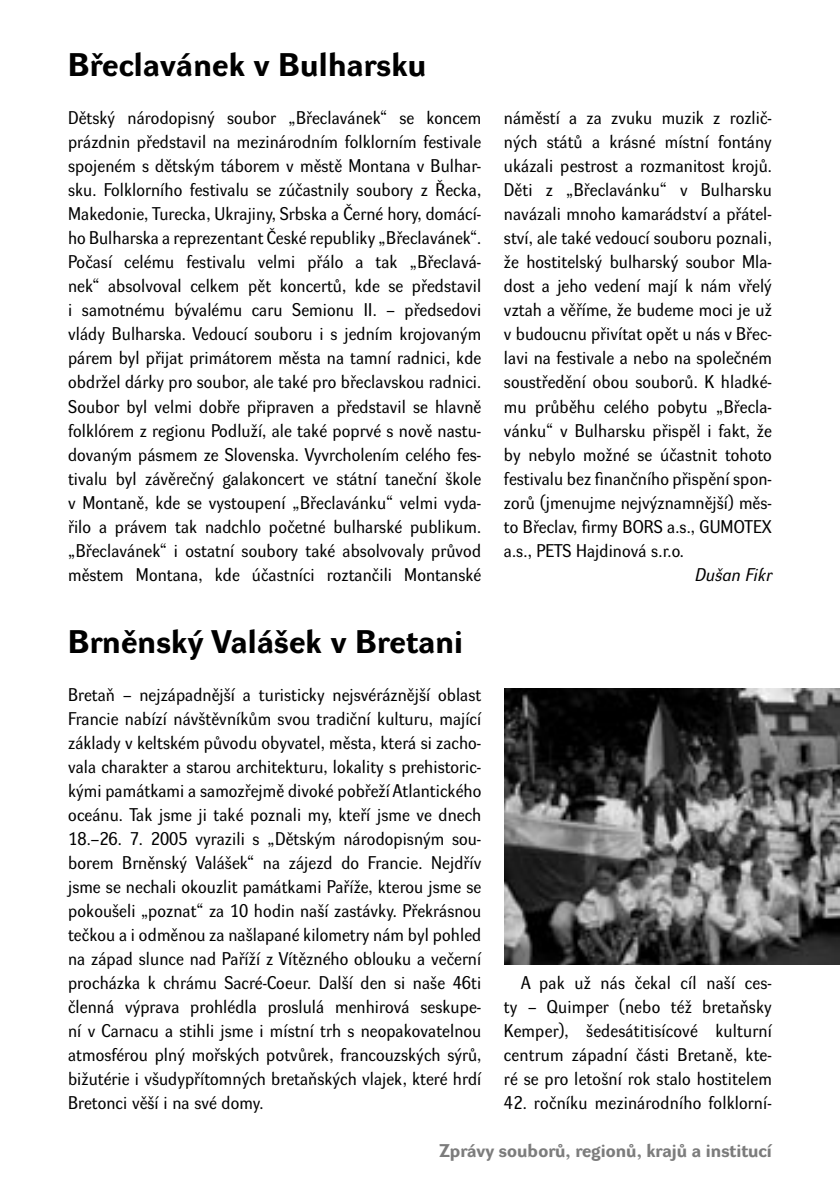
<style>
.page{position:relative;width:840px;height:1191px;background:#fff}
.page>*{position:absolute;margin:0;border:0;box-sizing:border-box;transform-origin:0 0}
.Nadpis_článku{font:700 32px "Dyna Grotesk RECE";letter-spacing:.01em;color:#000}
.ZTsans_cond_-_BO{font:18px/24px "Dyna Grotesk RCE";letter-spacing:.005em;color:#000;text-align:justify}
.ZTsans_cond{font:18px/24px "Dyna Grotesk RCE";letter-spacing:.01em;color:#000;text-align:justify}
.Zápatí{font:700 18px "Dyna Grotesk RECE";color:#7c7c7c}
.Podpis{font:italic 18px "Dyna Grotesk RCE";letter-spacing:.01em;color:#000}
</style>
<div class="page">
<img style="left:504px;top:688px;width:335px;height:276px">
<p class="Nadpis_článku" style="left:68px;top:47px;width:359px">Břeclavánek v Bulharsku</p>
<p class="ZTsans_cond_-_BO" style="left:68px;top:108px;width:414px">Dětský národopisný soubor „Břeclavánek“ se koncem prázdnin představil na mezinárodním folklorním festivale spojeném s dětským táborem v městě Montana v Bulhar&shy;sku. Folklorního festivalu se zúčastnily soubory z Řecka, Makedonie, Turecka, Ukrajiny, Srbska a Černé hory, domácí&shy;ho Bulharska a reprezentant České republiky „Břeclavánek“.<br>Počasí celému festivalu velmi přálo a tak „Břeclavá&shy;nek“ absolvoval celkem pět koncertů, kde se představil i samotnému bývalému caru Semionu II. – předsedovi vlády Bulharska. Vedoucí souboru i s jedním krojovaným párem byl přijat primátorem města na tamní radnici, kde obdržel dárky pro soubor, ale také pro břeclavskou radnici.<br>Soubor byl velmi dobře připraven a představil se hlavně folklórem z regionu Podluží, ale také poprvé s nově nastu&shy;dovaným pásmem ze Slovenska. Vyvrcholením celého fes&shy;tivalu byl závěrečný galakoncert ve státní taneční škole v Montaně, kde se vystoupení „Břeclavánku“ velmi vyda&shy;řilo a právem tak nadchlo početné bulharské publikum. „Břeclavánek“ i ostatní soubory také absolvovaly průvod městem Montana, kde účastníci roztančili Montanské</p>
<p class="ZTsans_cond_-_BO" style="left:503px;top:108px;width:269px">náměstí a za zvuku muzik z rozlič&shy;ných států a krásné místní fontány ukázali pestrost a rozmanitost krojů.<br>Děti z „Břeclavánku“ v Bulharsku navázali mnoho kamarádství a přátel&shy;ství, ale také vedoucí souboru poznali, že hostitelský bulharský soubor Mla&shy;dost a jeho vedení mají k nám vřelý vztah a věříme, že budeme moci je už v budoucnu přivítat opět u nás v Břec&shy;lavi na festivale a nebo na společném soustředění obou souborů. K hladké&shy;mu průběhu celého pobytu „Břecla&shy;vánku“ v Bulharsku přispěl i fakt, že by nebylo možné se účastnit tohoto festivalu bez finančního přispění spon&shy;zorů (jmenujme nejvýznamnější) měs&shy;to Břeclav, firmy BORS a.s., GUMOTEX a.s., PETS Hajdinová s.r.o.</p>
<p class="Podpis" style="left:694px;top:563px;width:78px">Dušan Fikr</p>
<p class="Nadpis_článku" style="left:68px;top:623px;width:396px">Brněnský Valášek v Bretani</p>
<p class="ZTsans_cond_-_BO" style="left:68px;top:684px;width:414px">Bretaň – nejzápadnější a turisticky nejsvéráznější oblast Francie nabízí návštěvníkům svou tradiční kulturu, mající základy v keltském původu obyvatel, města, která si zacho&shy;vala charakter a starou architekturu, lokality s prehistoric&shy;kými památkami a samozřejmě divoké pobřeží Atlantického oceánu. Tak jsme ji také poznali my, kteří jsme ve dnech 18.–26. 7. 2005 vyrazili s „Dětským národopisným sou&shy;borem Brněnský Valášek“ na zájezd do Francie. Nejdřív jsme se nechali okouzlit památkami Paříže, kterou jsme se pokoušeli „poznat“ za 10 hodin naší zastávky. Překrásnou tečkou a i odměnou za našlapané kilometry nám byl pohled na západ slunce nad Paříží z Vítězného oblouku a večerní procházka k chrámu Sacré-Coeur. Další den si naše 46ti členná výprava prohlédla proslulá menhirová seskupe&shy;ní v Carnacu a stihli jsme i místní trh s neopakovatelnou atmosférou plný mořských potvůrek, francouzských sýrů, bižutérie i všudypřítomných bretaňských vlajek, které hrdí Bretonci věší i na své domy.</p>
<p class="ZTsans_cond" style="left:503px;top:972px;width:269px;text-indent:17px">A pak už nás čekal cíl naší ces&shy;ty – Quimper (nebo též bretaňsky Kemper), šedesátitisícové kulturní centrum západní části Bretaně, kte&shy;ré se pro letošní rok stalo hostitelem</p>
<p class="ZTsans_cond" style="left:503px;top:1092px;width:269px">42. ročníku mezinárodního folklorní-</p>
<p class="Zápatí" style="left:439px;top:1140px;width:334px">Zprávy souborů, regionů, krajů a institucí</p>
</div>
